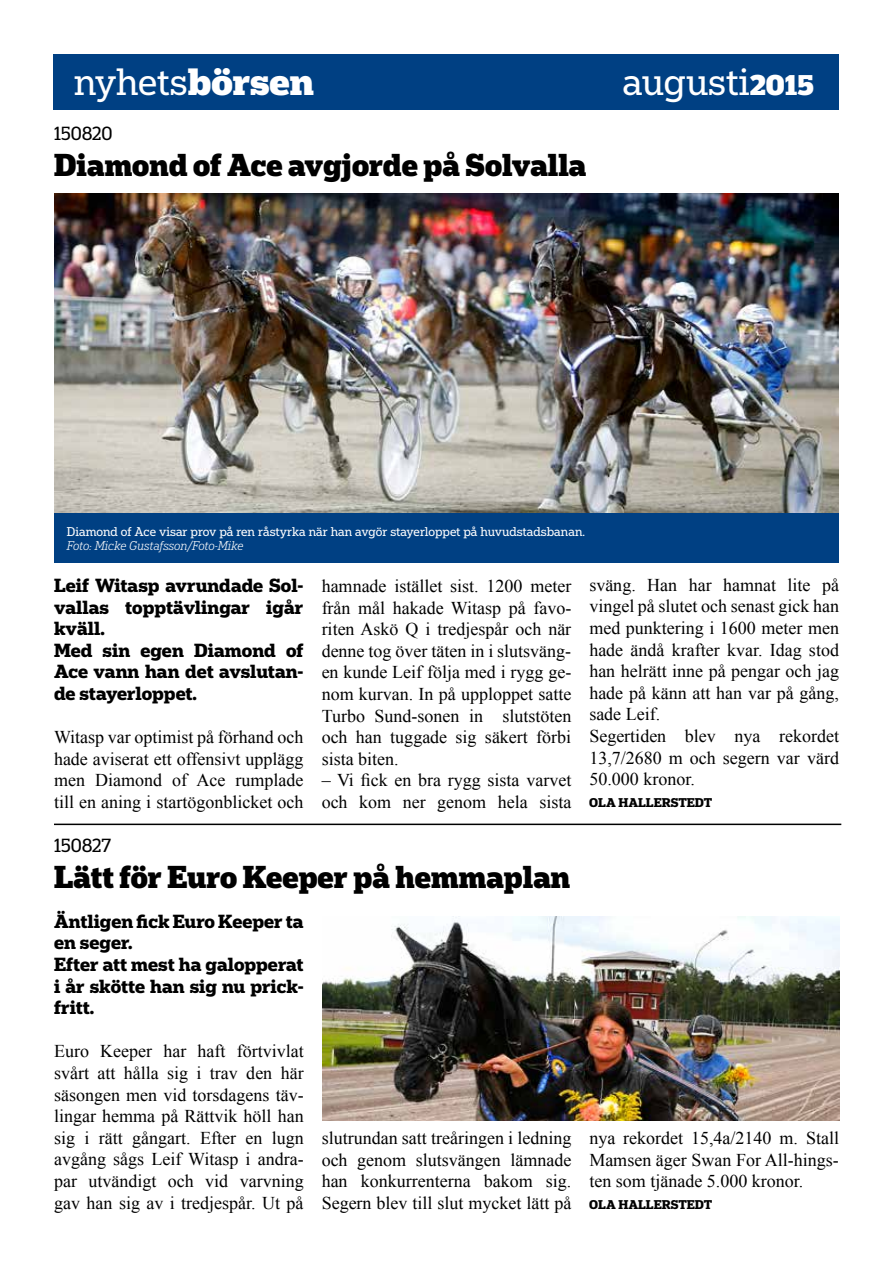
<style>
.page{position:relative;width:893px;height:1263px;background:#fff}
.page>*{position:absolute;margin:0;border:0;box-sizing:border-box;transform-origin:0 0}
.t1{font:36px "Popular";letter-spacing:-.01em;color:#fff}
.t2{font:900 30px "Popular";color:#000;scale:.96 1}
.t3{font:18px/21.6px "Times New Roman";color:#000;text-align:justify}
.t4{font:700 18px/21.6px "Popular";color:#000}
.t5{font:18px "Popular";color:#000}
.t6{font:12px "Popular";color:#fff}
.t7{font:italic 300 12px "Popular";letter-spacing:-.005em;color:#fff}
.t8{font:700 12px "Popular";color:#000}
.s1{font-weight:900}
.s2{font-weight:900;font-size:27px}
</style>
<div class="page">
<img style="left:54px;top:193px;width:785px;height:320px">
<div style="left:54px;top:54px;width:785px;height:56px;background:#004083"></div>
<hr style="left:54px;top:824px;width:787px;height:1px;background:#000">
<div style="left:54px;top:513px;width:785px;height:50px;background:#004083"></div>
<img style="left:322px;top:917px;width:517px;height:204px">
<h1 class="t1" style="left:74px;top:59px;width:241px">nyhets<span class="s1">börsen</span></h1>
<h1 class="t1" style="left:623px;top:59px;width:193px">augusti<span class="s2">2015</span></h1>
<p class="t5" style="left:54px;top:121px;width:60px">150820</p>
<h2 class="t2" style="left:54px;top:145px;width:556px">Diamond of Ace avgjorde på Solvalla</h2>
<p class="t6" style="left:67px;top:523px;width:520px">Diamond of Ace visar prov på ren råstyrka när han avgör stayerloppet på huvudstadsbanan.</p>
<p class="t7" style="left:67px;top:538px;width:178px">Foto: Micke Gustafsson/Foto-Mike</p>
<p class="t3" style="left:322px;top:575px;width:251px">hamnade istället sist. 1200 meter från mål hakade Witasp på favo&shy;riten Askö Q i tredjespår och när denne tog över täten in i slutsväng&shy;en kunde Leif följa med i rygg ge&shy;nom kurvan. In på upploppet satte Turbo Sund-sonen in slutstöten och han tuggade sig säkert förbi sista biten.</p>
<p class="t3" style="left:322px;top:769px;width:251px">– Vi fick en bra rygg sista varvet och kom ner genom hela sista</p>
<p class="t3" style="left:589px;top:574px;width:251px;text-align:left">sväng. Han har hamnat lite på vingel på slutet och senast gick han med punktering i 1600 meter men hade ändå krafter kvar. Idag stod han helrätt inne på pengar och jag hade på känn att han var på gång, sade Leif.<br>Segertiden blev nya rekordet<br>13,7/2680 m och segern var värd<br>50.000 kronor.</p>
<p class="t8" style="left:589px;top:794px;width:125px">OLA HALLERSTEDT</p>
<p class="t4" style="left:54px;top:574px;width:251px">Leif Witasp avrundade Sol&shy;vallas topptävlingar igår kväll.<br>Med sin egen Diamond of<br>Ace vann han det avslutan&shy;de stayerloppet.</p>
<p class="t3" style="left:54px;top:726px;width:251px">Witasp var optimist på förhand och hade aviserat ett offensivt upplägg men Diamond of Ace rumplade till en aning i startögonblicket och</p>
<p class="t5" style="left:54px;top:833px;width:59px">150827</p>
<h2 class="t2" style="left:54px;top:857px;width:539px">Lätt för Euro Keeper på hemmaplan</h2>
<p class="t4" style="left:54px;top:910px;width:251px">Äntligen fick Euro Keeper ta en seger.<br>Efter att mest ha galopperat i år skötte han sig nu prick&shy;fritt.</p>
<p class="t3" style="left:54px;top:1040px;width:251px">Euro Keeper har haft förtvivlat svårt att hålla sig i trav den här säsongen men vid torsdagens täv&shy;lingar hemma på Rättvik höll han sig i rätt gångart. Efter en lugn avgång sågs Leif Witasp i andra&shy;par utvändigt och vid varvning gav han sig av i tredjespår. Ut på</p>
<p class="t3" style="left:322px;top:1127px;width:251px">slutrundan satt treåringen i ledning och genom slutsvängen lämnade han konkurrenterna bakom sig.<br>Segern blev till slut mycket lätt på</p>
<p class="t3" style="left:589px;top:1127px;width:251px">nya rekordet 15,4a/2140 m. Stall Mamsen äger Swan For All-hings&shy;ten som tjänade 5.000 kronor.</p>
<p class="t8" style="left:589px;top:1196px;width:125px">OLA HALLERSTEDT</p>
</div>
